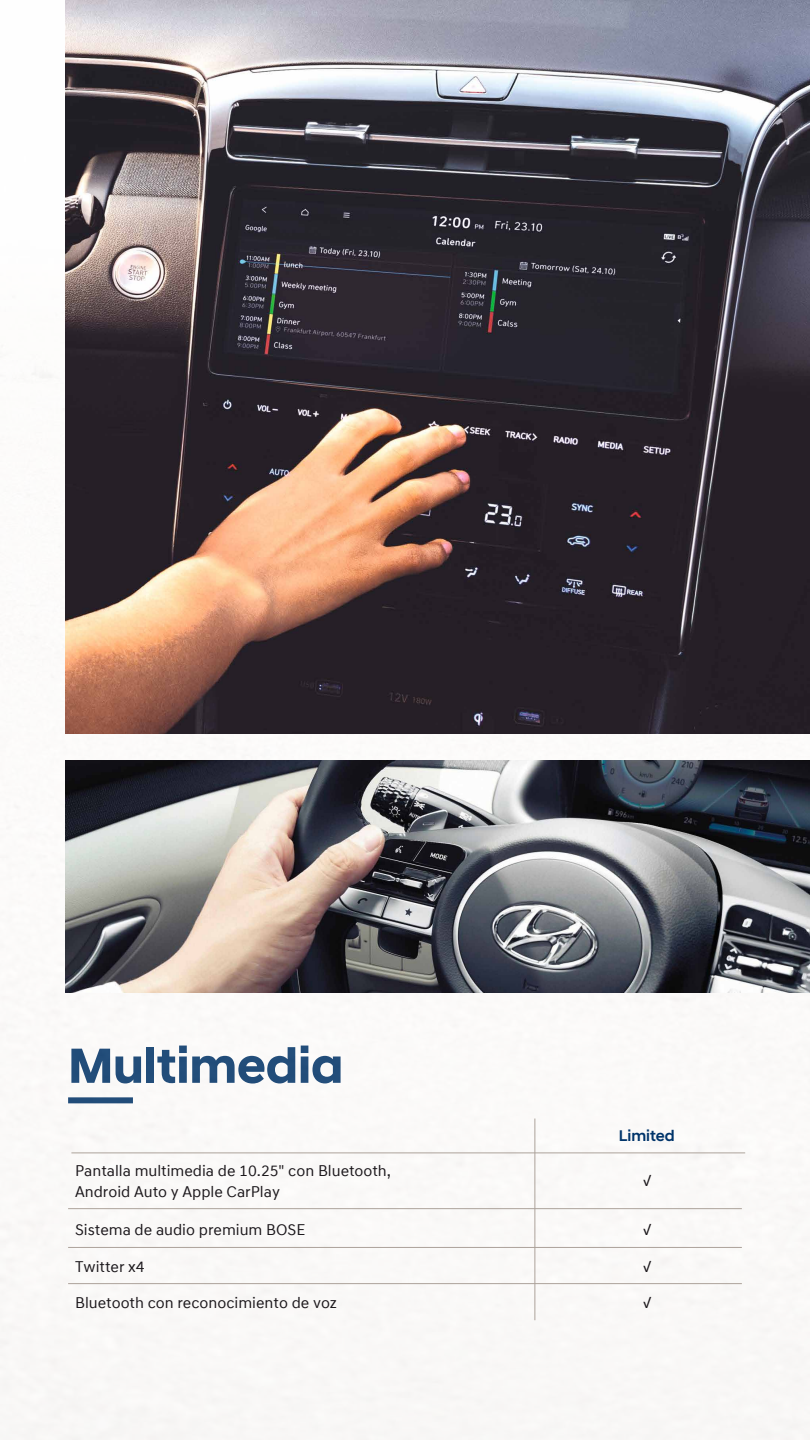
<style>
.page{position:relative;width:810px;height:1440px;background:#fff}
.page>*{position:absolute;margin:0;border:0;box-sizing:border-box;transform-origin:0 0}
.t1{font:700 50.25px "Hyundai Sans Head Office";color:#00346a}
.t2{font:15.75px/21.8px "Hyundai Sans Text Office";color:#1b171b}
.t3{font:500 15.75px "Hyundai Sans Head Office";color:#00346a}
</style>
<div class="page">
<img style="left:0;top:0;width:810px;height:1440px">
<hr style="left:534px;top:1119px;width:1px;height:201px;background:#aca29a">
<hr style="left:68px;top:1283px;width:674px;height:1px;background:#aca29a">
<hr style="left:68px;top:1247px;width:674px;height:1px;background:#aca29a">
<hr style="left:68px;top:1208px;width:674px;height:1px;background:#aca29a">
<hr style="left:71px;top:1152px;width:674px;height:1px;background:#aca29a">
<img style="left:66px;top:0;width:744px;height:734px">
<img style="left:66px;top:760px;width:744px;height:233px">
<h1 class="t1" style="left:68px;top:1036px;width:277px">Multimedia</h1>
<p class="t2" style="left:75px;top:1159px;width:317px">Pantalla multimedia de 10.25" con Bluetooth,<br>Android Auto y Apple CarPlay</p>
<p class="t2" style="left:75px;top:1219px;width:232px">Sistema de audio premium BOSE</p>
<p class="t2" style="left:75px;top:1256px;width:71px">Twitter x4</p>
<p class="t2" style="left:75px;top:1292px;width:263px">Bluetooth con reconocimiento de voz</p>
<p class="t3" style="left:619px;top:1126px;width:57px">Limited</p>
<p class="t2" style="left:643px;top:1170px;width:10px">√</p>
<p class="t2" style="left:643px;top:1218px;width:10px">√</p>
<p class="t2" style="left:643px;top:1255px;width:10px">√</p>
<p class="t2" style="left:643px;top:1292px;width:10px">√</p>
</div>
